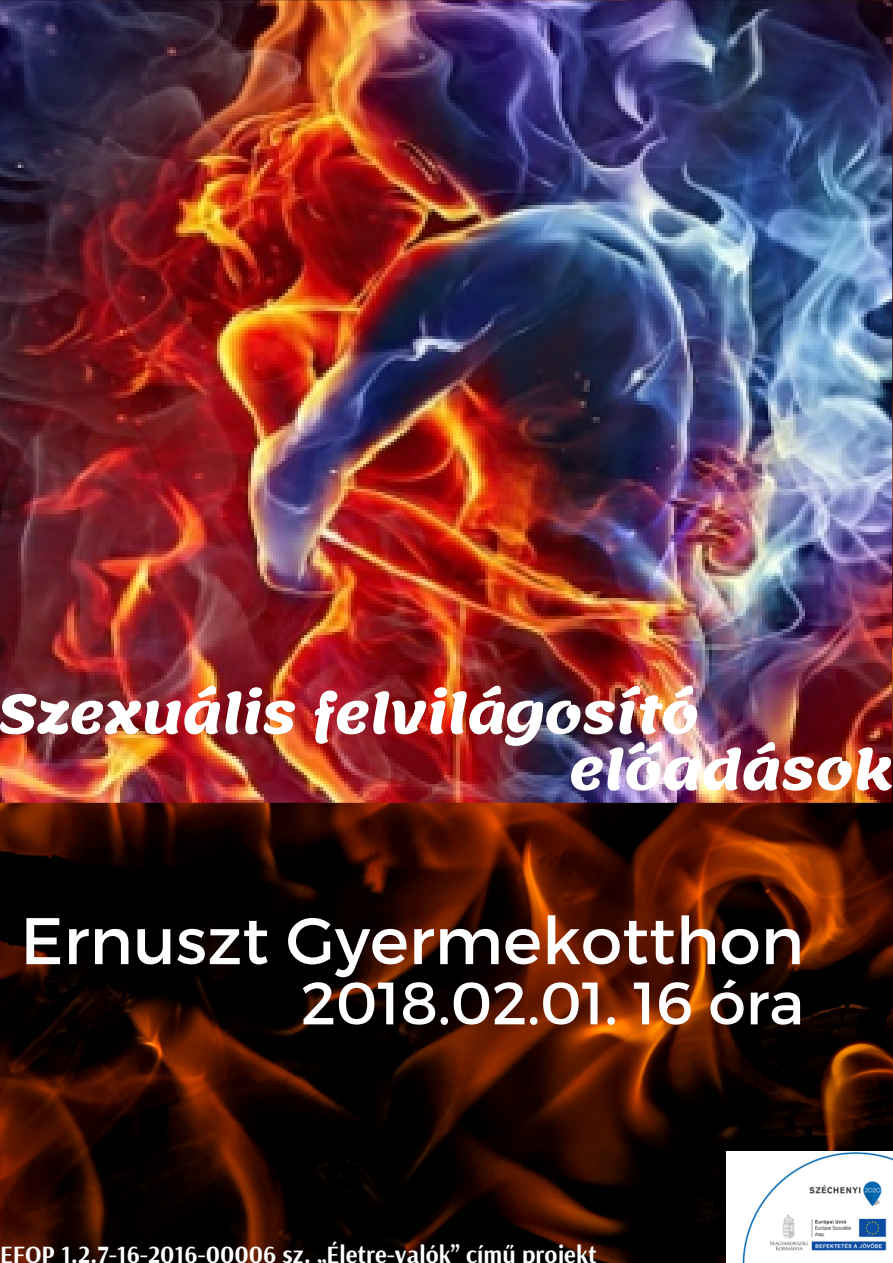
<style>
.page{position:relative;width:893px;height:1263px;background:#fff}
.page>*{position:absolute;margin:0;border:0;box-sizing:border-box;transform-origin:0 0}
.t1{font:65.7px "Montserrat";color:#fff}
.t2{font:59.7px "Montserrat";color:#fff}
.t3{font:700 54px/56.2px "Lemonada";letter-spacing:-.015em;color:#fff}
.t4{font:700 24.75px "Arsenal";color:#fff}
</style>
<div class="page">
<img style="left:0;top:0;width:893px;height:1263px">
<img style="left:727px;top:1152px;width:166px;height:111px">
<img style="left:0;top:0;width:892px;height:803px">
<p class="t3" style="left:569px;top:686px;width:325px;text-indent:-570px">Szexuális felvilágosító előadások</p>
<p class="t1" style="left:20px;top:898px;width:785px">Ernuszt Gyermekotthon</p>
<p class="t2" style="left:301px;top:964px;width:505px">2018.02.01. 16 óra</p>
<p class="t4" style="left:0;top:1238px;width:598px">EFOP 1.2.7-16-2016-00006 sz. Életre-valók” című projekt</p>
</div>
